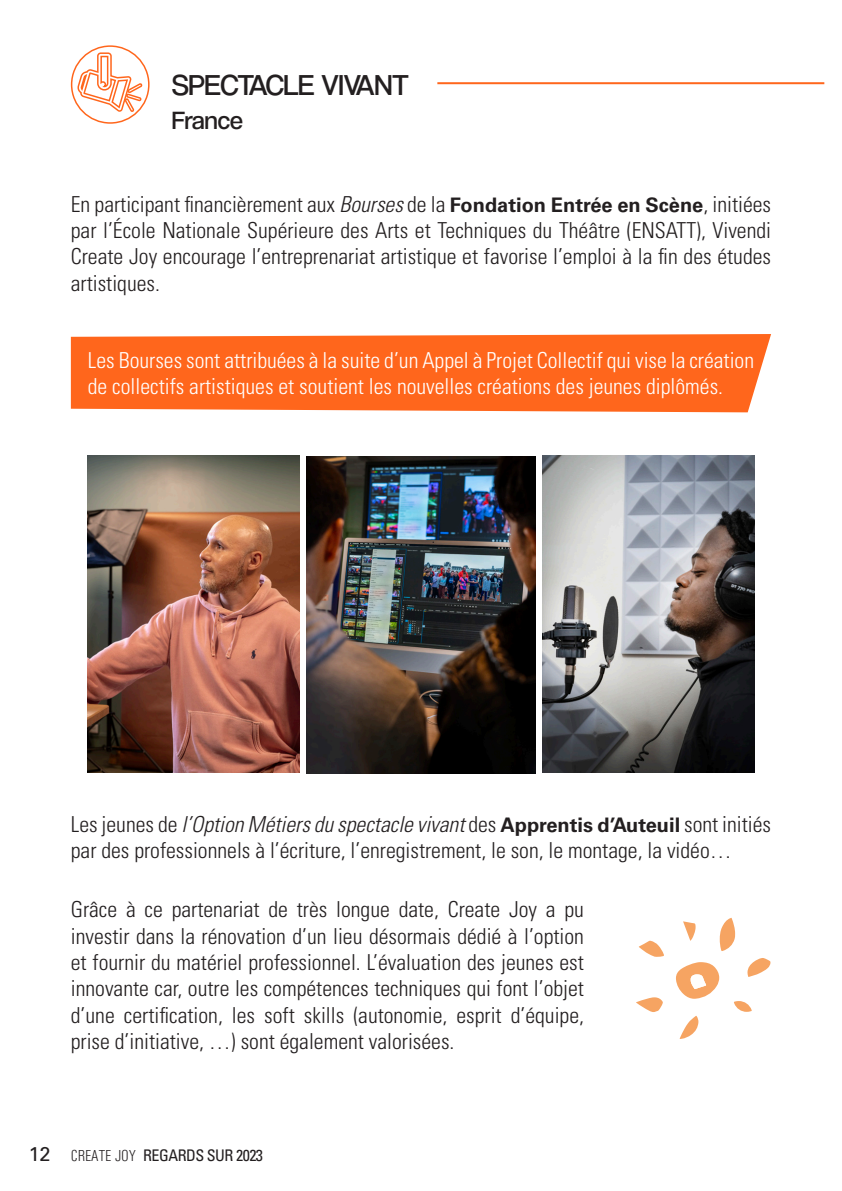
<style>
.page{position:relative;width:842px;height:1191px;background:#fff}
.page>*{position:absolute;margin:0;border:0;box-sizing:border-box;transform-origin:0 0}
.t1{font:30px "Coolvetica Bk";color:#231f20}
.t2{font:26px "Coolvetica Bk";color:#231f20}
.t3{font:300 condensed 22px/26.4px "Univers LT Std";color:#231f20;text-align:justify}
.t4{font:300 condensed 22px/26.4px "Univers LT Std";color:#fff}
.t5{font:condensed 16px "Univers LT Std";letter-spacing:-.03em;color:#231f20}
.s1{font-style:italic}
.s2{font-weight:700;font-stretch:normal;font-size:20px}
.s3{font-stretch:normal;font-size:20px}
.s4{font-family:"Univers";font-weight:300}
</style>
<div class="page">
<div style="left:71px;top:334px;width:700px;height:78px;background:#ff661c"></div>
<svg style="left:636px;top:917px;width:135px;height:122px"></svg>
<img style="left:543px;top:455px;width:211px;height:317px">
<img style="left:88px;top:455px;width:211px;height:317px">
<img style="left:307px;top:456px;width:228px;height:317px">
<hr style="left:437px;top:82px;width:387px;height:2px;background:#ff661c">
<svg style="left:72px;top:46px;width:77px;height:77px"></svg>
<div style="left:71px;top:45px;width:79px;height:79px;border:2px solid #ff661c;border-radius:50%"></div>
<svg style="left:76px;top:52px;width:67px;height:61px"></svg>
<p class="t1" style="left:172px;top:67px;width:238px">SPECTACLE VIVANT</p>
<p class="t2" style="left:172px;top:105px;width:72px">France</p>
<p class="t3" style="left:71px;top:191px;width:702px">En participant financièrement aux <span class="s1">Bourses</span> de la <span class="s2">Fondation Entrée en Scène</span>, initiées par l’École Nationale Supérieure des Arts et Techniques du Théâtre (ENSATT), Vivendi Create Joy encourage l’entreprenariat artistique et favorise l’emploi à la fin des études artistiques.</p>
<p class="t4" style="left:88px;top:347px;width:668px">Les Bourses sont attribuées à la suite d’un Appel à Projet Collectif qui vise la création de collectifs artistiques et soutient les nouvelles créations des jeunes diplômés.</p>
<p class="t3" style="left:71px;top:810px;width:702px">Les jeunes de <span class="s1">l’Option Métiers du spectacle vivant</span> des <span class="s2">Apprentis d’Auteuil</span> sont initiés par des professionnels à l’écriture, l’enregistrement, le son, le montage, la vidéo…</p>
<p class="t3" style="left:71px;top:896px;width:515px">Grâce à ce partenariat de très longue date, Create Joy a pu investir dans la rénovation d’un lieu désormais dédié à l’option et fournir du matériel professionnel. L’évaluation des jeunes est innovante car, outre les compétences techniques qui font l’objet d’une certification, les soft skills (autonomie, esprit d’équipe, prise d’initiative, …) sont également valorisées.</p>
<p class="t5" style="left:29px;top:1145px;width:236px"><span class="s3">12</span> <span class="s4">CREATE JOY</span> REGARDS SUR 2023</p>
</div>
